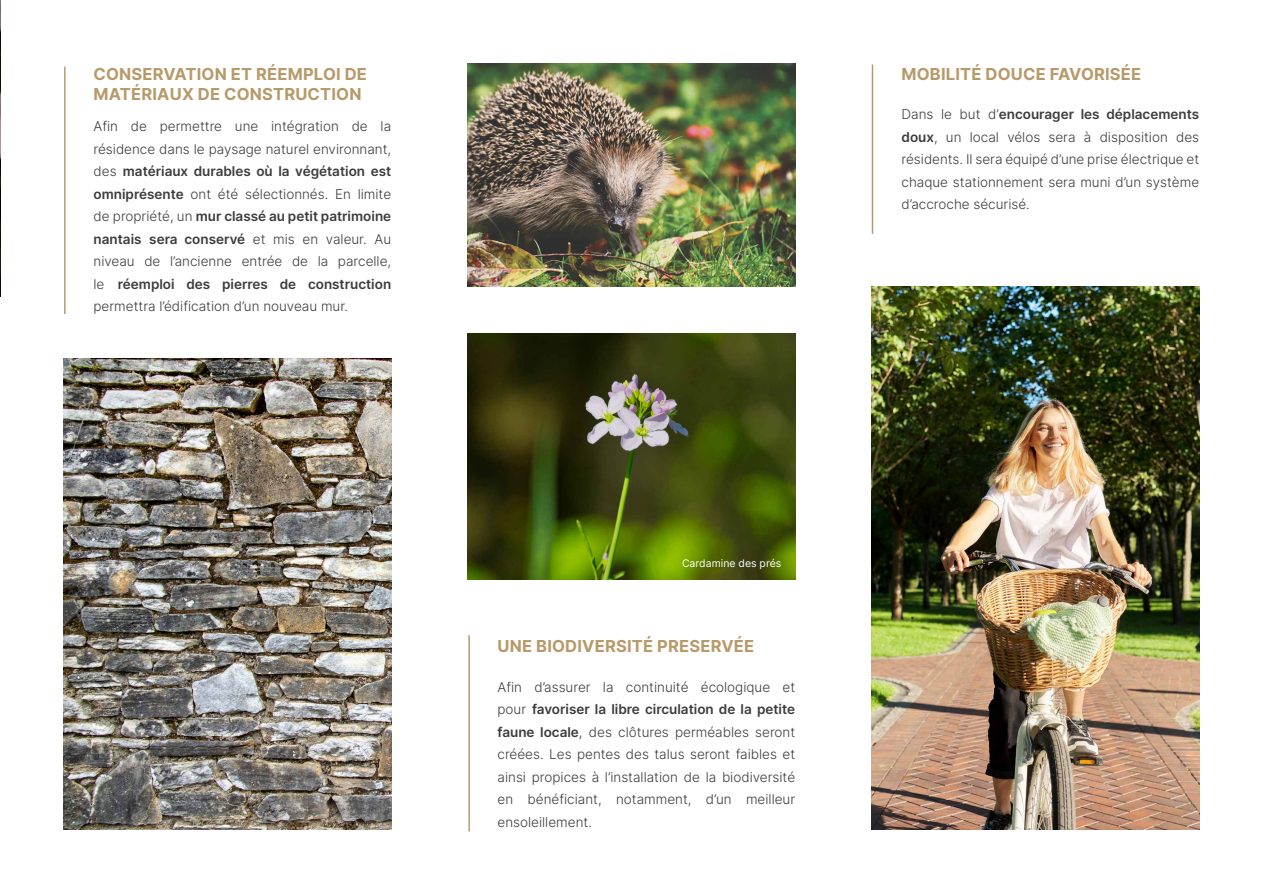
<style>
.page{position:relative;width:1263px;height:893px;background:#fff}
.page>*{position:absolute;margin:0;border:0;box-sizing:border-box;transform-origin:0 0}
.t1{font:700 16.5px/19.8px "Inter";letter-spacing:.01em;color:#b79a69}
.t2{font:300 13.5px/22.5px "Inter";color:#3c3c3b;text-align:justify}
.t3{font:10.5px "Inter";color:#fff}
.s1{font-weight:600}
</style>
<div class="page">
<img style="left:64px;top:359px;width:327px;height:470px">
<img style="left:468px;top:64px;width:327px;height:222px">
<img style="left:872px;top:286px;width:327px;height:543px">
<hr style="left:64px;top:67px;width:2px;height:247px;background:#b79a69">
<hr style="left:468px;top:635px;width:2px;height:196px;background:#b79a69">
<hr style="left:872px;top:64px;width:1px;height:170px;background:#b79a69">
<img style="left:0;top:0;width:1px;height:296px">
<img style="left:468px;top:333px;width:327px;height:246px">
<p class="t1" style="left:94px;top:64px;width:275px">CONSERVATION ET RÉEMPLOI DE<br>MATÉRIAUX DE CONSTRUCTION</p>
<p class="t2" style="left:94px;top:115px;width:299px">Afin de permettre une intégration de la résidence dans le paysage naturel environnant, des <span class="s1">matériaux durables où la végétation est omniprésente</span> ont été sélectionnés. En limite de propriété, un <span class="s1">mur classé au petit patrimoine nantais sera conservé</span> et mis en valeur. Au niveau de l’ancienne entrée de la parcelle, le <span class="s1">réemploi des pierres de construction </span>permettra l’édification d’un nouveau mur.</p>
<p class="t3" style="left:682px;top:555px;width:101px">Cardamine des prés</p>
<p class="t1" style="left:498px;top:636px;width:258px">UNE BIODIVERSITÉ PRESERVÉE</p>
<p class="t2" style="left:497px;top:675px;width:299px">Afin d’assurer la continuité écologique et pour <span class="s1">favoriser la libre circulation de la petite faune locale</span>, des clôtures perméables seront créées. Les pentes des talus seront faibles et ainsi propices à l’installation de la biodiversité en bénéficiant, notamment, d’un meilleur ensoleillement.</p>
<p class="t1" style="left:902px;top:64px;width:241px">MOBILITÉ DOUCE FAVORISÉE</p>
<p class="t2" style="left:901px;top:103px;width:299px">Dans le but d’<span class="s1">encourager les déplacements doux</span>, un local vélos sera à disposition des résidents. Il sera équipé d’une prise électrique et chaque stationnement sera muni d’un système d’accroche sécurisé.</p>
</div>
